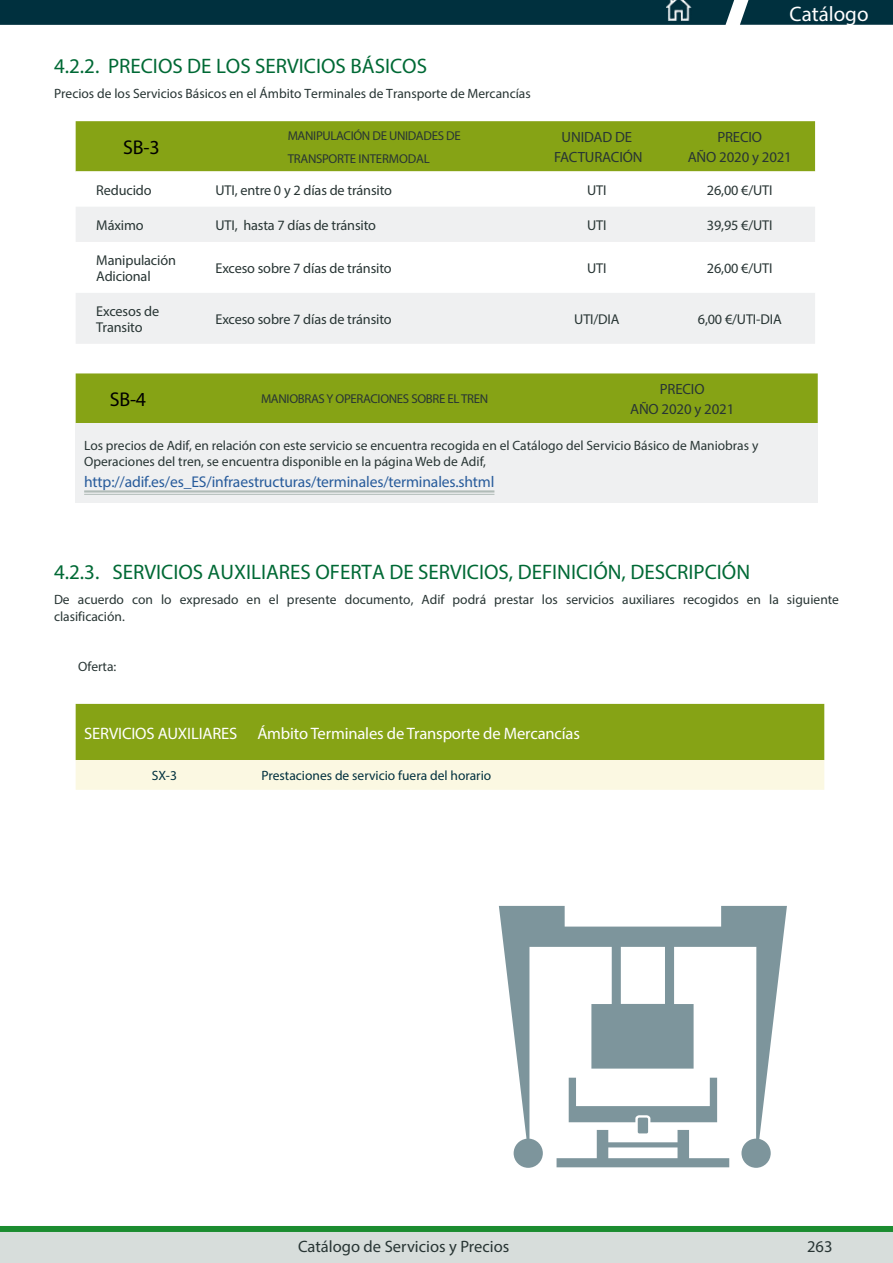
<style>
.page{position:relative;width:893px;height:1263px;background:#fff}
.page>*{position:absolute;margin:0;border:0;box-sizing:border-box;transform-origin:0 0}
.t1{font:21px "Myriad Pro";color:#006935}
.t2{font:21px "Myriad Pro";color:#fff}
.t3{font:19.95px "Myriad Pro";color:#000}
.t4{font:16.65px "Myriad Pro";letter-spacing:-.01em;color:#fff}
.t5{font:16.5px "Myriad Pro";color:#283534}
.t6{font:15.6px "Myriad Pro";letter-spacing:-.01em;color:#275b9b}
.t7{font:14.85px/19.5px "Myriad Pro";letter-spacing:-.01em;color:#283534;text-align:center}
.t8{font:14.25px/15.8px "Myriad Pro";letter-spacing:-.01em;color:#283534}
.t9{font:13.5px/16.5px "Myriad Pro";color:#283534}
.t10{font:13.5px "Myriad Pro";color:#00303e}
.t11{font:12.9px/23.5px "Myriad Pro";letter-spacing:-.025em;color:#283534}
</style>
<div class="page">
<div style="left:0;top:1232px;width:893px;height:31px;background:#d7dddb"></div>
<div style="left:0;top:1226px;width:893px;height:6px;background:#1b8c30"></div>
<div style="left:0;top:0;width:893px;height:25px;background:#00303e"></div>
<img style="left:666px;top:0;width:26px;height:20px">
<div style="left:76px;top:121px;width:739px;height:50px;background:#86a315"></div>
<svg style="left:76px;top:171px;width:739px;height:1px"></svg>
<svg style="left:76px;top:207px;width:739px;height:137px;fill:#eff0f1"></svg>
<div style="left:76px;top:373px;width:742px;height:50px;background:#86a315"></div>
<div style="left:76px;top:423px;width:742px;height:80px;background:#eff0f1"></div>
<hr style="left:84px;top:490px;width:410px;height:2px;background:#b0bbb7">
<hr style="left:84px;top:494px;width:410px;height:1px;background:#b0bbb7">
<svg style="left:76px;top:704px;width:748px;height:86px;background:#aec05c"></svg>
<svg style="left:499px;top:906px;width:288px;height:262px"></svg>
<h1 class="t1" style="left:54px;top:53px;width:375px">4.2.2. PRECIOS DE LOS SERVICIOS BÁSICOS</h1>
<p class="t9" style="left:54px;top:85px;width:478px">Precios de los Servicios Básicos en el Ámbito Terminales de Transporte de Mercancías</p>
<h1 class="t2" style="left:790px;top:1px;width:82px">Catálogo2</h1>
<h2 class="t3" style="left:123px;top:135px;width:38px">SB-3</h2>
<p class="t11" style="left:288px;top:123px;width:174px">MANIPULACIÓN DE UNIDADES DE<br>TRANSPORTE INTERMODAL</p>
<p class="t7" style="left:554px;top:127px;width:90px">UNIDAD DE<br>FACTURACIÓN</p>
<p class="t7" style="left:688px;top:127px;width:106px">PRECIO<br>AÑO 2020 y 2021</p>
<p class="t8" style="left:96px;top:182px;width:57px">Reducido</p>
<p class="t8" style="left:215px;top:182px;width:178px">UTI, entre 0 y 2 días de tránsito</p>
<p class="t8" style="left:587px;top:182px;width:21px">UTI</p>
<p class="t8" style="left:707px;top:182px;width:67px">26,00 €/UTI</p>
<p class="t8" style="left:96px;top:217px;width:49px">Máximo</p>
<p class="t8" style="left:215px;top:217px;width:162px">UTI, hasta 7 días de tránsito</p>
<p class="t8" style="left:587px;top:217px;width:21px">UTI</p>
<p class="t8" style="left:707px;top:217px;width:67px">39,95 €/UTI</p>
<p class="t8" style="left:96px;top:252px;width:81px">Manipulación<br>Adicional</p>
<p class="t8" style="left:215px;top:260px;width:178px">Exceso sobre 7 días de tránsito</p>
<p class="t8" style="left:587px;top:260px;width:21px">UTI</p>
<p class="t8" style="left:707px;top:260px;width:67px">26,00 €/UTI</p>
<p class="t8" style="left:96px;top:303px;width:64px">Excesos de<br>Transito</p>
<p class="t8" style="left:215px;top:311px;width:178px">Exceso sobre 7 días de tránsito</p>
<p class="t8" style="left:574px;top:311px;width:47px">UTI/DIA</p>
<p class="t8" style="left:698px;top:311px;width:85px">6,00 €/UTI-DIA</p>
<h2 class="t3" style="left:110px;top:387px;width:38px">SB-4</h2>
<p class="t11" style="left:261px;top:387px;width:229px">MANIOBRAS Y OPERACIONES SOBRE EL TREN</p>
<p class="t7" style="left:630px;top:379px;width:106px">PRECIO<br>AÑO 2020 y 2021</p>
<p class="t9" style="left:84px;top:437px;width:676px">Los precios de Adif, en relación con este servicio se encuentra recogida en el Catálogo del Servicio Básico de Maniobras y<br>Operaciones del tren, se encuentra disponible en la página Web de Adif,</p>
<p class="t6" style="left:84px;top:472px;width:412px">http://adif.es/es_ES/infraestructuras/terminales/terminales.shtml</p>
<h1 class="t1" style="left:54px;top:559px;width:698px">4.2.3. SERVICIOS AUXILIARES OFERTA DE SERVICIOS, DEFINICIÓN, DESCRIPCIÓN</h1>
<p class="t9" style="left:54px;top:591px;width:786px">De acuerdo con lo expresado en el presente documento, Adif podrá prestar los servicios auxiliares recogidos en la siguiente clasificación.</p>
<p class="t9" style="left:78px;top:658px;width:40px">Oferta:</p>
<p class="t4" style="left:84px;top:723px;width:497px">SERVICIOS AUXILIARES Ámbito Terminales de Transporte de Mercancías</p>
<p class="t10" style="left:152px;top:767px;width:27px">SX-3</p>
<p class="t10" style="left:262px;top:767px;width:231px">Prestaciones de servicio fuera del horario</p>
<p class="t5" style="left:298px;top:1236px;width:213px">Catálogo de Servicios y Precios</p>
<p class="t5" style="left:807px;top:1236px;width:27px">263</p>
</div>
